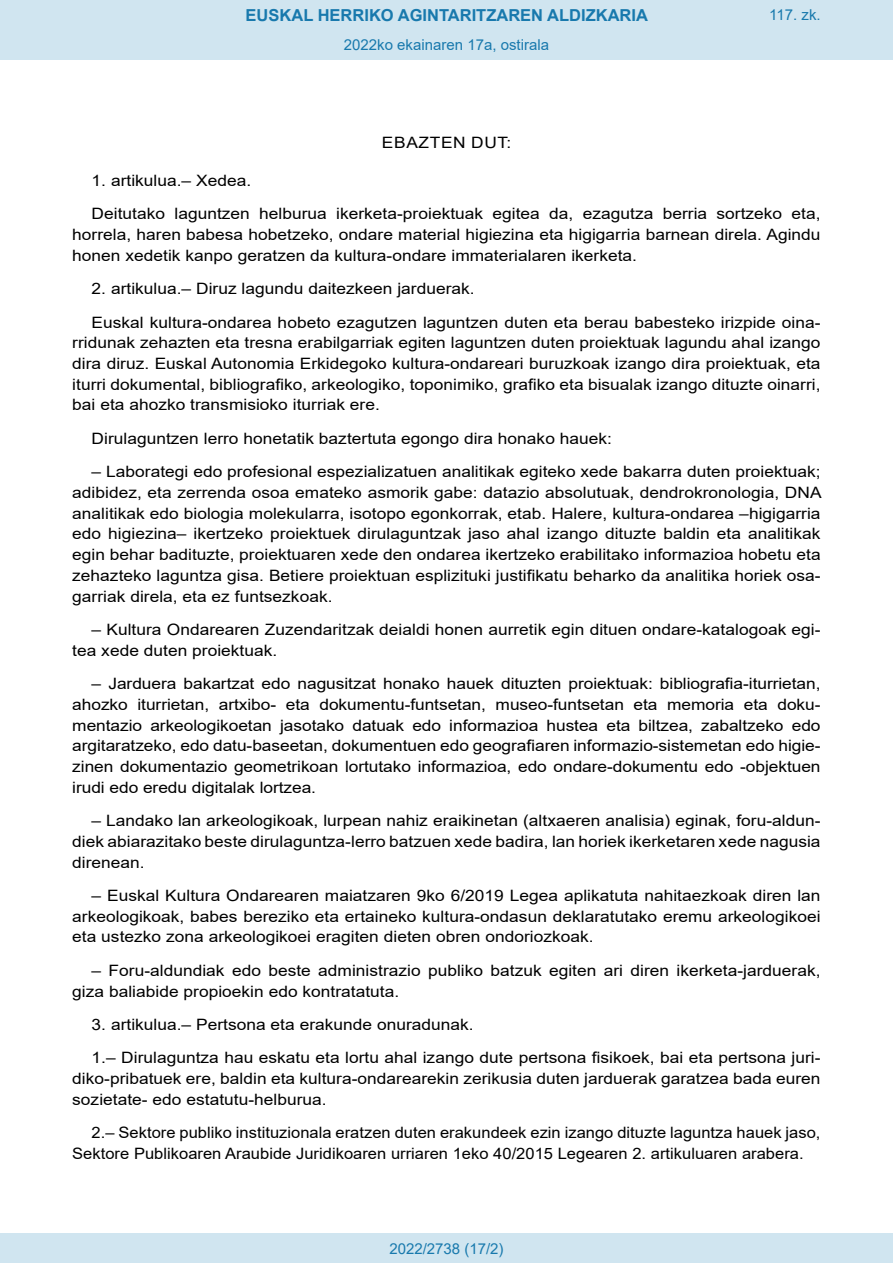
<style>
.page{position:relative;width:893px;height:1263px;background:#fff}
.page>*{position:absolute;margin:0;border:0;box-sizing:border-box;transform-origin:0 0}
.t1{font:700 16.5px "Arial";color:#1879ad}
.BOPVDetalle{font:15.6px/20.7px "Arial";color:#000;text-align:justify;scale:1.11 1}
.BOPVDetalle-2{font:15.6px/21px "Arial";color:#000;scale:1.05 1}
.BOPVClave{font:15.6px "Arial";letter-spacing:.035em;color:#000;scale:1.11 1}
.Paginacion_Centro{font:15px "Arial";color:#1879ad}
</style>
<div class="page">
<div style="left:0;top:0;width:893px;height:60px;background:#d0e5f0"></div>
<div style="left:0;top:1233px;width:893px;height:30px;background:#d0e5f0"></div>
<p class="t1" style="left:246px;top:3px;width:404px">EUSKAL HERRIKO AGINTARITZAREN ALDIZKARIA</p>
<p class="Paginacion_Centro" style="left:344px;top:35px;width:207px">2022ko ekainaren 17a, ostirala</p>
<p class="BOPVClave" style="left:382px;top:132px;width:118px">EBAZTEN DUT:</p>
<p class="Paginacion_Centro" style="left:769px;top:5px;width:53px">117. zk.</p>
<p class="BOPVDetalle" style="left:92px;top:170px;width:145px">1. artikulua.– Xedea.</p>
<p class="BOPVDetalle" style="left:72px;top:203px;width:676px;text-indent:19px">Deitutako laguntzen helburua ikerketa-proiektuak egitea da, ezagutza berria sortzeko eta, horrela, haren babesa hobetzeko, ondare material higiezina eta higigarria barnean direla. Agindu honen xedetik kanpo geratzen da kultura-ondare immaterialaren ikerketa.</p>
<p class="BOPVDetalle" style="left:92px;top:278px;width:347px">2. artikulua.– Diruz lagundu daitezkeen jarduerak.</p>
<p class="BOPVDetalle" style="left:72px;top:312px;width:676px;text-indent:19px">Euskal kultura-ondarea hobeto ezagutzen laguntzen duten eta berau babesteko irizpide oina&shy;rridunak zehazten eta tresna erabilgarriak egiten laguntzen duten proiektuak lagundu ahal izango dira diruz. Euskal Autonomia Erkidegoko kultura-ondareari buruzkoak izango dira proiektuak, eta iturri dokumental, bibliografiko, arkeologiko, toponimiko, grafiko eta bisualak izango dituzte oinarri, bai eta ahozko transmisioko iturriak ere.</p>
<p class="BOPVDetalle" style="left:92px;top:428px;width:470px">Dirulaguntzen lerro honetatik baztertuta egongo dira honako hauek:</p>
<p class="BOPVDetalle" style="left:72px;top:461px;width:676px;text-indent:19px">– Laborategi edo profesional espezializatuen analitikak egiteko xede bakarra duten proiektuak; adibidez, eta zerrenda osoa emateko asmorik gabe: datazio absolutuak, dendrokronologia, DNA analitikak edo biologia molekularra, isotopo egonkorrak, etab. Halere, kultura-ondarea –higigarria edo higiezina– ikertzeko proiektuek dirulaguntzak jaso ahal izango dituzte baldin eta analitikak egin behar badituzte, proiektuaren xede den ondarea ikertzeko erabilitako informazioa hobetu eta zehazteko laguntza gisa. Betiere proiektuan esplizituki justifikatu beharko da analitika horiek osa&shy;garriak direla, eta ez funtsezkoak.</p>
<p class="BOPVDetalle" style="left:72px;top:619px;width:676px;text-indent:19px">– Kultura Ondarearen Zuzendaritzak deialdi honen aurretik egin dituen ondare-katalogoak egi&shy;tea xede duten proiektuak.</p>
<p class="BOPVDetalle" style="left:72px;top:673px;width:676px;text-indent:19px">– Jarduera bakartzat edo nagusitzat honako hauek dituzten proiektuak: bibliografia-iturrietan, ahozko iturrietan, artxibo- eta dokumentu-funtsetan, museo-funtsetan eta memoria eta doku&shy;mentazio arkeologikoetan jasotako datuak edo informazioa hustea eta biltzea, zabaltzeko edo argitaratzeko, edo datu-baseetan, dokumentuen edo geografiaren informazio-sistemetan edo higie&shy;zinen dokumentazio geometrikoan lortutako informazioa, edo ondare-dokumentu edo -objektuen irudi edo eredu digitalak lortzea.</p>
<p class="BOPVDetalle" style="left:72px;top:810px;width:676px;text-indent:19px">– Landako lan arkeologikoak, lurpean nahiz eraikinetan (altxaeren analisia) eginak, foru-aldun&shy;diek abiarazitako beste dirulaguntza-lerro batzuen xede badira, lan horiek ikerketaren xede nagusia direnean.</p>
<p class="BOPVDetalle" style="left:72px;top:885px;width:676px;text-indent:19px">– Euskal Kultura Ondarearen maiatzaren 9ko 6/2019 Legea aplikatuta nahitaezkoak diren lan arkeologikoak, babes bereziko eta ertaineko kultura-ondasun deklaratutako eremu arkeologikoei eta ustezko zona arkeologikoei eragiten dieten obren ondoriozkoak.</p>
<p class="BOPVDetalle" style="left:72px;top:960px;width:676px;text-indent:19px">– Foru-aldundiak edo beste administrazio publiko batzuk egiten ari diren ikerketa-jarduerak, giza baliabide propioekin edo kontratatuta.</p>
<p class="BOPVDetalle" style="left:92px;top:1014px;width:346px">3. artikulua.– Pertsona eta erakunde onuradunak.</p>
<p class="BOPVDetalle" style="left:72px;top:1047px;width:676px;text-indent:19px">1.– Dirulaguntza hau eskatu eta lortu ahal izango dute pertsona fisikoek, bai eta pertsona juri&shy;diko-pribatuek ere, baldin eta kultura-ondarearekin zerikusia duten jarduerak garatzea bada euren sozietate- edo estatutu-helburua.</p>
<p class="BOPVDetalle-2" style="left:72px;top:1122px;width:714px;text-indent:19px">2.– Sektore publiko instituzionala eratzen duten erakundeek ezin izango dituzte laguntza hauek jaso,<br>Sektore Publikoaren Araubide Juridikoaren urriaren 1eko 40/2015 Legearen 2. artikuluaren arabera.</p>
<p class="Paginacion_Centro" style="left:389px;top:1238px;width:116px">2022/2738 (17/2)</p>
</div>
